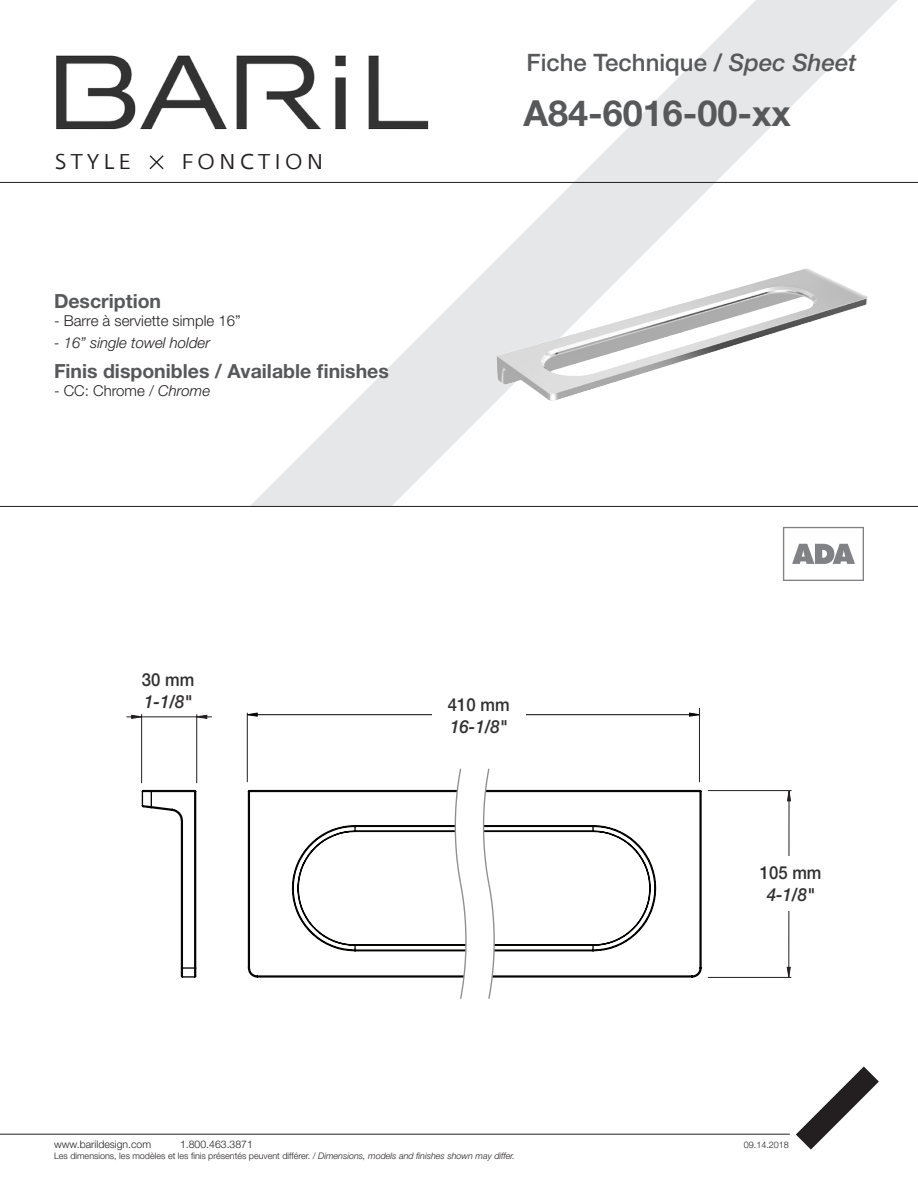
<style>
.page{position:relative;width:918px;height:1188px;background:#fff}
.page>*{position:absolute;margin:0;border:0;box-sizing:border-box;transform-origin:0 0}
.t1{font:700 36px "Helvetica Neue LT Std";color:#57585a}
.t2{font:500 24px "Helvetica Neue LT Std";color:#57585a}
.t3{font:21.3px "Fedra Sans Greek Book TF";letter-spacing:.2em;color:#231f20}
.t4{font:700 19.5px "Helvetica Neue LT Std";color:#57585a}
.Measurements{font:italic 500 18px "Helvetica Neue LT Std";color:#312f30;scale:.93 1}
.Measurements-2{font:500 18px "Helvetica Neue LT Std";color:#312f30;scale:.93 1}
.t5{font:300 15px "Helvetica Neue LT Std";color:#231f20}
.t6{font:italic 300 15px "Helvetica Neue LT Std";color:#231f20}
.t7{font:300 10.5px "Helvetica Neue LT Std";color:#231f20}
.t8{font:300 9px "Helvetica Neue LT Std";color:#231f20}
.s1{font-style:italic}
</style>
<div class="page">
<svg style="left:250px;top:0;width:648px;height:506px"></svg>
<img style="left:54px;top:54px;width:378px;height:128px">
<svg style="left:148px;top:154px;width:17px;height:17px"></svg>
<hr style="left:0;top:182px;width:918px;height:1px;background:#231f20">
<hr style="left:0;top:506px;width:918px;height:1px;background:#231f20">
<hr style="left:0;top:1134px;width:790px;height:1px;background:#231f20">
<svg style="left:796px;top:1066px;width:83px;height:84px"></svg>
<svg style="left:783px;top:527px;width:81px;height:54px"></svg>
<img style="left:461px;top:234px;width:435px;height:220px">
<svg style="left:141px;top:789px;width:56px;height:189px"></svg>
<svg style="left:247px;top:789px;width:455px;height:189px"></svg>
<hr style="left:247px;top:714px;width:452px;height:1px;background:#040503">
<hr style="left:699px;top:708px;width:1px;height:74px;background:#231f20">
<hr style="left:247px;top:713px;width:1px;height:69px;background:#231f20">
<svg style="left:689px;top:712px;width:10px;height:5px"></svg>
<svg style="left:246px;top:712px;width:12px;height:5px"></svg>
<hr style="left:196px;top:714px;width:1px;height:69px;background:#231f20">
<hr style="left:141px;top:714px;width:1px;height:69px;background:#231f20">
<svg style="left:196px;top:714px;width:12px;height:6px"></svg>
<svg style="left:131px;top:714px;width:12px;height:6px"></svg>
<hr style="left:127px;top:717px;width:85px;height:1px;background:#231f20">
<svg style="left:454px;top:768px;width:42px;height:231px"></svg>
<hr style="left:708px;top:977px;width:83px;height:1px;background:#231f20">
<hr style="left:708px;top:790px;width:84px;height:1px;background:#231f20">
<hr style="left:788px;top:791px;width:1px;height:186px;background:#231f20">
<svg style="left:786px;top:966px;width:5px;height:12px"></svg>
<svg style="left:786px;top:790px;width:6px;height:12px"></svg>
<div style="left:432px;top:695px;width:94px;height:41px;background:#fff"></div>
<div style="left:744px;top:857px;width:93px;height:54px;background:#fff"></div>
<h2 class="t2" style="left:526px;top:48px;width:331px">Fiche Technique / <span class="s1">Spec Sheet</span></h2>
<h3 class="t3" style="left:55px;top:151px;width:77px">STYLE</h3>
<h3 class="t3" style="left:181px;top:151px;width:144px">FONCTION</h3>
<p class="t4" style="left:54px;top:289px;width:109px">Description</p>
<p class="t5" style="left:54px;top:311px;width:188px">- Barre à serviette simple 16”</p>
<p class="t6" style="left:54px;top:334px;width:158px">- 16” single towel holder</p>
<p class="t4" style="left:54px;top:359px;width:336px">Finis disponibles / Available finishes</p>
<p class="t5" style="left:54px;top:382px;width:158px">- CC: Chrome / <span class="s1">Chrome</span></p>
<p class="t1" style="left:524px;top:91px;width:269px">A84-6016-00-xx</p>
<p class="Measurements-2" style="left:142px;top:669px;width:58px">30 mm</p>
<p class="Measurements" style="left:144px;top:691px;width:53px">1-1/8"</p>
<p class="Measurements-2" style="left:448px;top:694px;width:68px">410 mm</p>
<p class="Measurements" style="left:450px;top:716px;width:63px">16-1/8"</p>
<p class="Measurements-2" style="left:760px;top:862px;width:68px">105 mm</p>
<p class="Measurements" style="left:767px;top:884px;width:53px">4-1/8"</p>
<p class="t7" style="left:54px;top:1138px;width:99px">www.barildesign.com</p>
<p class="t7" style="left:180px;top:1138px;width:74px">1.800.463.3871</p>
<p class="t8" style="left:744px;top:1140px;width:47px">09.14.2018</p>
<p class="t8" style="left:54px;top:1150px;width:463px">Les dimensions, les modèles et les finis présentés peuvent différer. / <span class="s1">Dimensions, models and finishes shown may differ.</span></p>
</div>
